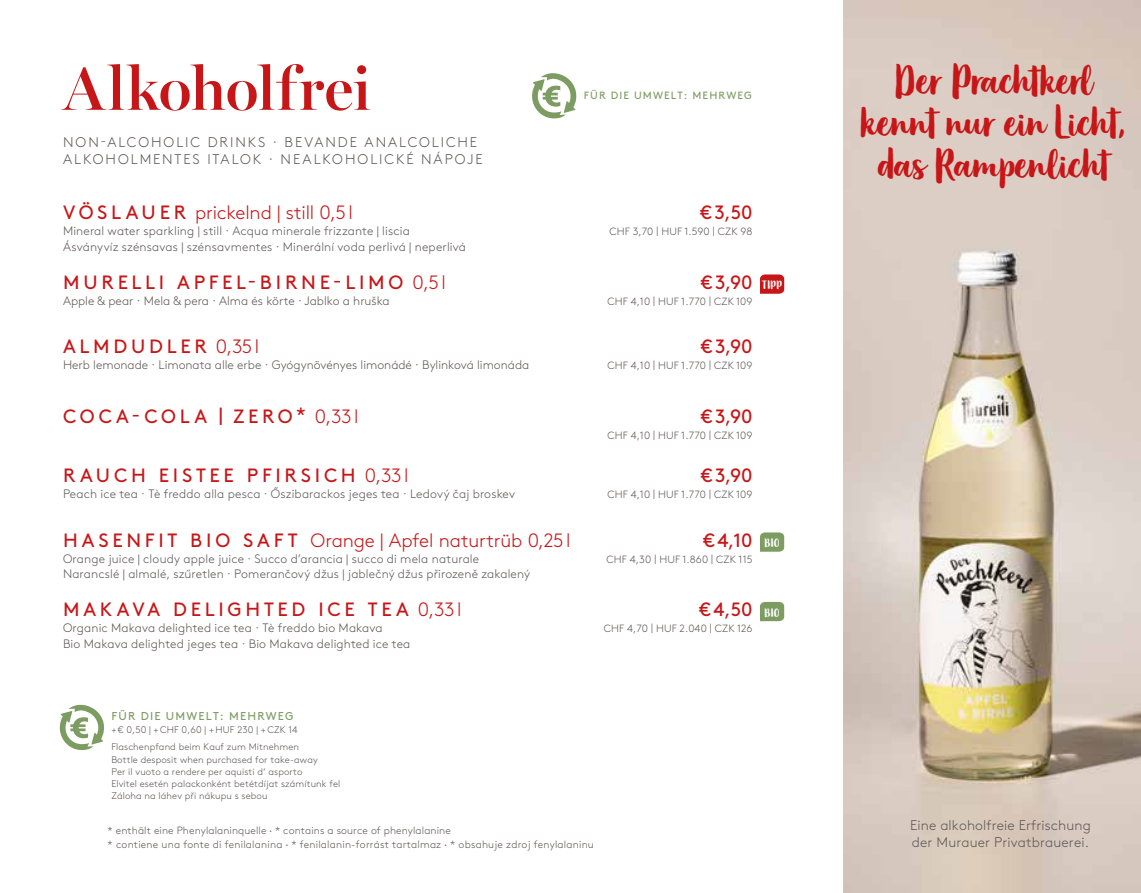
<style>
.page{position:relative;width:1141px;height:893px;background:#fff}
.page>*{position:absolute;margin:0;border:0;box-sizing:border-box;transform-origin:0 0}
.t1{font:600 61.25px "Miller Banner";letter-spacing:.005em;color:#c71618}
.t2{font:43.75px/41.6px "Organika Script";letter-spacing:.005em;color:#c71618;text-align:center}
.t3{font:19.25px "Brown";letter-spacing:.19em;color:#c71618}
.t4{font:300 19.25px "Brown";letter-spacing:-.005em;color:#c71618}
.t5{font:300 14px/17.5px "Brown";letter-spacing:.13em;color:#5e5957}
.t6{font:300 14px/17.5px "Brown";letter-spacing:.01em;color:#5e5957}
.t7{font:14px "Organika Sans";letter-spacing:.015em;color:#fff}
.t8{font:300 12.25px/15.8px "Brown";letter-spacing:.01em;color:#5e5957}
.t9{font:11.38px "Brown";letter-spacing:.105em;color:#7d9c61}
.t10{font:300 10.5px/14px "Brown";letter-spacing:.015em;color:#5e5957}
.t11{font:10.5px "Brown";letter-spacing:.105em;color:#7d9c61}
.t12{font:300 9.62px/12.2px "Brown";letter-spacing:.01em;color:#5e5957}
.s1{font-weight:400}
.s2{font-weight:300}
.s3{font-family:"Minion Pro";font-weight:400}
</style>
<div class="page">
<img style="left:843px;top:0;width:298px;height:893px">
<svg style="left:760px;top:274px;width:24px;height:20px"></svg>
<svg style="left:760px;top:532px;width:24px;height:20px"></svg>
<svg style="left:760px;top:602px;width:24px;height:19px"></svg>
<svg style="left:59px;top:704px;width:45px;height:46px"></svg>
<svg style="left:532px;top:73px;width:45px;height:45px"></svg>
<h1 class="t1" style="left:63px;top:52px;width:309px">Alkoholfrei</h1>
<p class="t5" style="left:63px;top:132px;width:421px">NON-ALCOHOLIC DRINKS · BEVANDE ANALCOLICHE<br>ALKOHOLMENTES ITALOK · NEALKOHOLICKÉ NÁPOJE</p>
<p class="t11" style="left:584px;top:87px;width:170px">FÜR DIE UMWELT: MEHRWEG</p>
<h3 class="t4" style="left:63px;top:199px;width:291px"><span class="s1">V Ö S L A U E R</span> prickelnd | still 0,5l</h3>
<p class="t8" style="left:63px;top:222px;width:405px">Mineral water sparkling | still · Acqua minerale frizzante | liscia<br>Ásványvíz szénsavas | szénsavmentes · Minerální voda perlivá | neperlivá</p>
<h3 class="t3" style="left:700px;top:198px;width:54px">€3,50</h3>
<p class="t10" style="left:610px;top:224px;width:145px">CHF 3,70 | HUF 1.590 | CZK 98</p>
<h3 class="t3" style="left:63px;top:268px;width:384px">MURELLI APFEL-BIRNE-LIMO <span class="s2">0,5l</span></h3>
<p class="t8" style="left:63px;top:292px;width:328px">Apple &amp; pear · Mela &amp; pera · Alma és körte · Jablko a hruška</p>
<h3 class="t3" style="left:701px;top:268px;width:53px">€ 3,90</h3>
<p class="t10" style="left:608px;top:293px;width:147px">CHF 4,10 | HUF 1.770 | CZK 109</p>
<p class="t7" style="left:762px;top:278px;width:22px">TIPP</p>
<h3 class="t3" style="left:63px;top:332px;width:198px">ALMDUDLER <span class="s2">0,35l</span></h3>
<p class="t8" style="left:63px;top:356px;width:468px">Herb lemonade · Limonata alle erbe · Gyógynövényes limonádé · Bylinková limonáda</p>
<h3 class="t3" style="left:701px;top:332px;width:53px">€ 3,90</h3>
<p class="t10" style="left:608px;top:358px;width:147px">CHF 4,10 | HUF 1.770 | CZK 109</p>
<h3 class="t3" style="left:63px;top:401px;width:297px">COCA-COLA | ZERO* <span class="s2">0,33l</span></h3>
<h3 class="t3" style="left:701px;top:401px;width:53px">€ 3,90</h3>
<p class="t10" style="left:608px;top:427px;width:147px">CHF 4,10 | HUF 1.770 | CZK 109</p>
<h3 class="t3" style="left:63px;top:461px;width:347px">RAUCH EISTEE PFIRSICH <span class="s2">0,33l</span></h3>
<p class="t8" style="left:63px;top:485px;width:454px">Peach ice tea · Tè freddo alla pesca · Őszibarackos jeges tea · Ledový čaj broskev</p>
<h3 class="t3" style="left:701px;top:461px;width:53px">€ 3,90</h3>
<p class="t10" style="left:608px;top:487px;width:147px">CHF 4,10 | HUF 1.770 | CZK 109</p>
<h3 class="t4" style="left:63px;top:526px;width:509px"><span class="s1">H A S E N F I T B I O S A F T</span> Orange | Apfel naturtrüb 0,25l</h3>
<p class="t8" style="left:63px;top:550px;width:469px">Orange juice | cloudy apple juice · Succo d’arancia | succo di mela naturale<br>Narancslé | almalé, szűretlen · Pomerančový džus | jablečný džus přirozeně zakalený</p>
<h3 class="t3" style="left:63px;top:595px;width:400px">MAKAVA DELIGHTED ICE TEA <span class="s2">0,33l</span></h3>
<p class="t8" style="left:63px;top:619px;width:349px">Organic Makava delighted ice tea · Tè freddo bio Makava<br>Bio Makava delighted jeges tea · Bio Makava delighted ice tea</p>
<h3 class="t3" style="left:703px;top:525px;width:51px">€ 4,10</h3>
<p class="t10" style="left:607px;top:551px;width:148px">CHF 4,30 | HUF 1.860 | CZK 115</p>
<h3 class="t3" style="left:700px;top:595px;width:54px">€ 4,50</h3>
<p class="t10" style="left:604px;top:621px;width:150px">CHF 4,70 | HUF 2.040 | CZK 126</p>
<p class="t7" style="left:764px;top:536px;width:16px">BIO</p>
<p class="t7" style="left:764px;top:606px;width:16px">BIO</p>
<p class="t9" style="left:111px;top:707px;width:184px">FÜR DIE UMWELT: MEHRWEG</p>
<p class="t12" style="left:111px;top:720px;width:189px;line-height:17.2px">+€ 0,50 | +CHF 0,60 | +HUF 230 | +CZK 14<br>Flaschenpfand beim Kauf zum Mitnehmen</p>
<p class="t12" style="left:111px;top:752px;width:230px">Bottle desposit when purchased for take-away<br>Per il vuoto a rendere per aquisti d‘ asporto<br>Elvitel esetén palackonként betétdíjat számítunk fel Záloha na láhev při nákupu s sebou</p>
<p class="t10" style="left:108px;top:822px;width:488px">* enthält eine Phenylalaninquelle <span class="s3">·</span> * contains a source of phenylalanine<br>* contiene una fonte di fenilalanina <span class="s3">·</span> * fenilalanin-forrást tartalmaz <span class="s3">·</span> * obsahuje zdroj fenylalaninu</p>
<h2 class="t2" style="left:859px;top:61px;width:268px">Der Prachtkerl kennt nur ein Licht, das Rampenlicht</h2>
<p class="t6" style="left:910px;top:815px;width:182px">Eine alkoholfreie Erfrischung der Murauer Privatbrauerei.</p>
</div>
